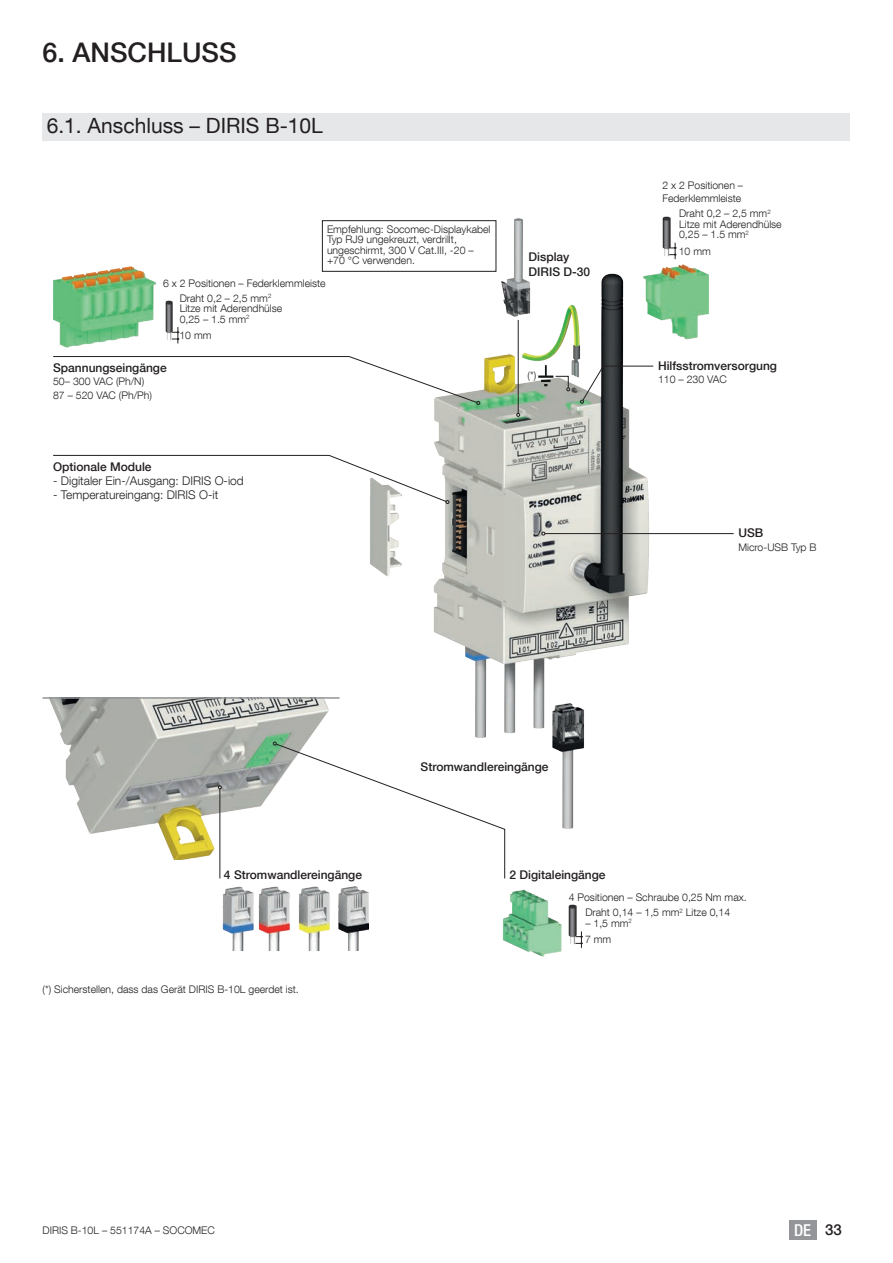
<style>
.page{position:relative;width:893px;height:1263px;background:#fff}
.page>*{position:absolute;margin:0;border:0;box-sizing:border-box;transform-origin:0 0}
.t1{font:500 27px "Helvetica Neue LT Com";color:#231f20}
.t2{font:21px "Helvetica Neue LT Com";color:#231f20}
.t3{font:500 condensed 16.5px "Helvetica Neue LT Com";color:#fff}
.t4{font:500 12px/15px "Helvetica Neue LT Com";color:#231f20}
.t5{font:300 12px "Helvetica Neue LT Com";color:#231f20}
.t6{font:300 10.5px/10.5px "Helvetica Neue LT Com";color:#231f20}
.s1{font-stretch:normal;font-size:15px;color:#231f20}
</style>
<div class="page">
<div style="left:789px;top:1220px;width:27px;height:19px;background:#939598"></div>
<div style="left:43px;top:113px;width:807px;height:28px;background:#e6e7e9"></div>
<img style="left:370px;top:219px;width:338px;height:609px">
<img style="left:54px;top:266px;width:103px;height:82px">
<img style="left:49px;top:699px;width:279px;height:161px">
<div style="left:641px;top:671px;width:72px;height:91px;background:#fff"></div>
<div style="left:322px;top:220px;width:174px;height:52px;border:1px solid #231f20"></div>
<svg style="left:273px;top:742px;width:232px;height:129px"></svg>
<hr style="left:219px;top:789px;width:1px;height:89px;background:#231f20">
<svg style="left:218px;top:785px;width:4px;height:4px"></svg>
<img style="left:569px;top:905px;width:7px;height:40px">
<svg style="left:575px;top:931px;width:8px;height:17px"></svg>
<img style="left:502px;top:871px;width:60px;height:86px">
<svg style="left:53px;top:455px;width:396px;height:49px"></svg>
<svg style="left:53px;top:356px;width:427px;height:49px"></svg>
<svg style="left:580px;top:365px;width:74px;height:39px"></svg>
<hr style="left:545px;top:533px;width:189px;height:1px;background:#231f20">
<svg style="left:541px;top:532px;width:4px;height:3px"></svg>
<hr style="left:518px;top:320px;width:1px;height:93px;background:#231f20">
<svg style="left:516px;top:413px;width:4px;height:4px"></svg>
<img style="left:662px;top:216px;width:8px;height:40px">
<svg style="left:669px;top:243px;width:8px;height:16px"></svg>
<img style="left:165px;top:301px;width:8px;height:39px">
<svg style="left:172px;top:327px;width:7px;height:16px"></svg>
<svg style="left:538px;top:365px;width:32px;height:26px"></svg>
<img style="left:222px;top:886px;width:32px;height:64px">
<img style="left:298px;top:886px;width:32px;height:64px">
<img style="left:258px;top:886px;width:32px;height:64px">
<img style="left:338px;top:886px;width:31px;height:64px">
<hr style="left:43px;top:697px;width:297px;height:2px;background:#939598">
<h1 class="t1" style="left:43px;top:36px;width:195px">6. ANSCHLUSS</h1>
<h2 class="t2" style="left:47px;top:112px;width:278px">6.1. Anschluss – DIRIS B-10L</h2>
<p class="t6" style="left:327px;top:224px;width:165px">Empfehlung: Socomec-Displaykabel<br>Typ RJ9 ungekreuzt, verdrillt, ungeschirmt, 300 V Cat.III, -20 – +70 °C verwenden.</p>
<p class="t6" style="left:163px;top:278px;width:164px">6 x 2 Positionen – Federklemmleiste</p>
<p class="t6" style="left:180px;top:292px;width:104px">Draht 0,2 – 2,5 mm<sup>2<br></sup>Litze mit Aderendhülse<br>0,25 – 1.5 mm<sup>2</sup></p>
<p class="t4" style="left:53px;top:360px;width:115px">Spannungseingänge</p>
<p class="t6" style="left:53px;top:375px;width:100px;line-height:13.5px">50– 300 VAC (Ph/N)<br>87 – 520 VAC (Ph/Ph)</p>
<p class="t6" style="left:179px;top:330px;width:34px">10 mm</p>
<p class="t4" style="left:53px;top:459px;width:100px">Optionale Module</p>
<p class="t5" style="left:53px;top:473px;width:192px">- Digitaler Ein-/Ausgang: DIRIS O-iod</p>
<p class="t5" style="left:53px;top:487px;width:167px">- Temperatureingang: DIRIS O-it</p>
<p class="t4" style="left:529px;top:249px;width:63px">Display<br>DIRIS D-30</p>
<p class="t6" style="left:527px;top:369px;width:10px">(*)</p>
<p class="t6" style="left:662px;top:178px;width:82px;line-height:13.5px">2 x 2 Positionen –<br>Federklemmleiste</p>
<p class="t6" style="left:679px;top:208px;width:104px">Draht 0,2 – 2,5 mm<sup>2<br></sup>Litze mit Aderendhülse<br>0,25 – 1.5 mm<sup>2</sup></p>
<p class="t6" style="left:679px;top:245px;width:34px">10 mm</p>
<p class="t4" style="left:658px;top:358px;width:120px">Hilfsstromversorgung</p>
<p class="t6" style="left:658px;top:374px;width:70px">110 – 230 VAC</p>
<p class="t4" style="left:738px;top:525px;width:26px">USB</p>
<p class="t6" style="left:738px;top:541px;width:80px">Micro-USB Typ B</p>
<p class="t4" style="left:421px;top:759px;width:130px">Stromwandlereingänge</p>
<p class="t4" style="left:224px;top:866px;width:140px">4 Stromwandlereingänge</p>
<p class="t4" style="left:509px;top:866px;width:98px">2 Digitaleingänge</p>
<p class="t6" style="left:569px;top:891px;width:179px">4 Positionen – Schraube 0,25 Nm max.</p>
<p class="t6" style="left:585px;top:907px;width:146px">Draht 0,14 – 1,5 mm<sup>2</sup> Litze 0,14</p>
<p class="t6" style="left:585px;top:918px;width:48px">– 1,5 mm<sup>2</sup></p>
<p class="t6" style="left:43px;top:984px;width:258px">(*) Sicherstellen, dass das Gerät DIRIS B-10L geerdet ist.</p>
<p class="t6" style="left:585px;top:934px;width:28px">7 mm</p>
<p class="t6" style="left:43px;top:1224px;width:174px">DIRIS B-10L – 551174A – SOCOMEC</p>
<h3 class="t3" style="left:794px;top:1220px;width:49px">DE <span class="s1">33</span></h3>
</div>
